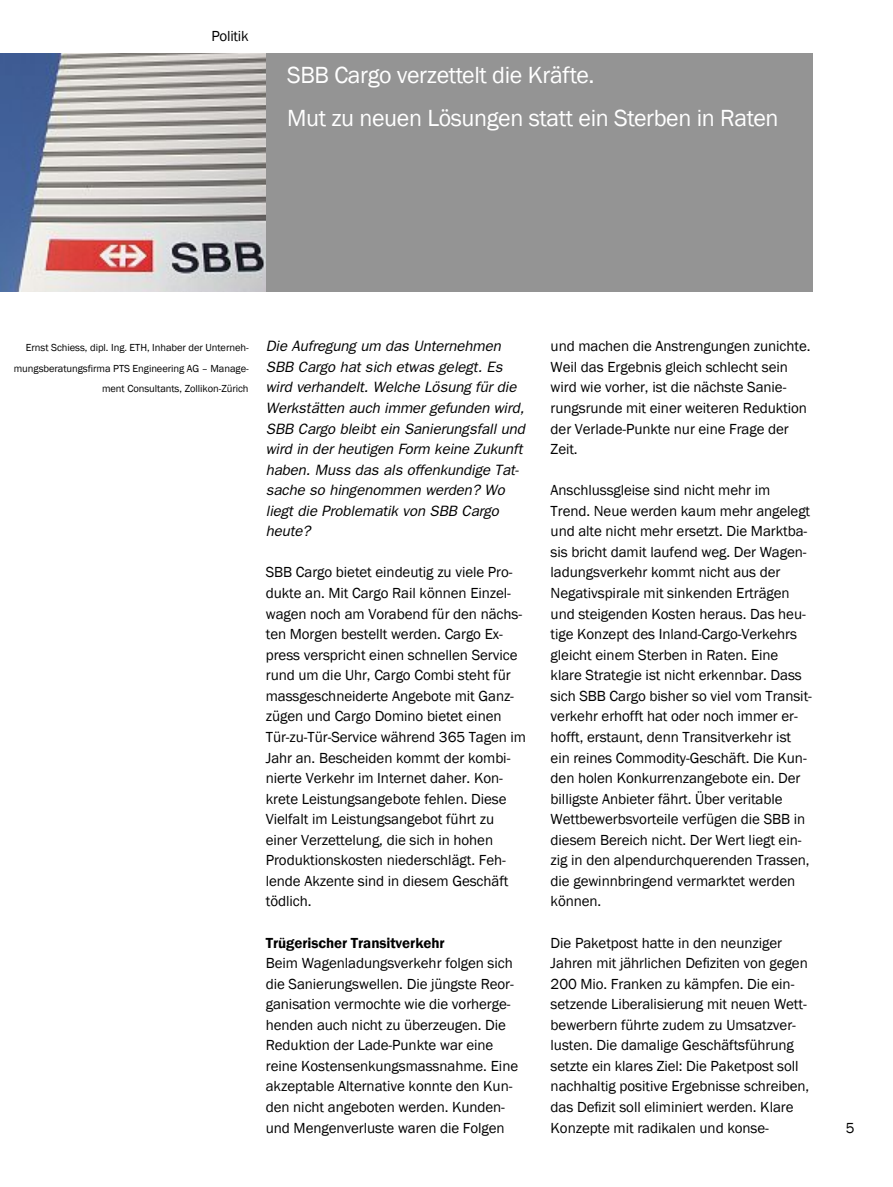
<style>
.page{position:relative;width:893px;height:1187px;background:#fff}
.page>*{position:absolute;margin:0;border:0;box-sizing:border-box;transform-origin:0 0}
.t1{font:24px/42.5px "Franklin Gothic Book OV PISUHC";letter-spacing:-.015em;color:#fff}
.t2{font:15px/20.5px "Franklin Gothic Book OV PISUHC";letter-spacing:-.005em;color:#000}
.t3{font:15px/20.5px "Franklin Gothic Book Oblique OV RISUHC";letter-spacing:-.005em;color:#000}
.t4{font:15px "Franklin Gothic Demi OV SISUHC";letter-spacing:-.005em;color:#000}
.t5{font:10.5px/20.5px "Franklin Gothic Book OV PISUHC";letter-spacing:-.005em;color:#000;text-align:right}
</style>
<div class="page">
<div style="left:266px;top:53px;width:546px;height:238px;background:#949494"></div>
<img style="left:0;top:53px;width:266px;height:238px">
<p class="t2" style="left:212px;top:25px;width:39px">Politik</p>
<h1 class="t1" style="left:287px;top:53px;width:493px">SBB Cargo verzettelt die Kräfte.<br>Mut zu neuen Lösungen statt ein Sterben in Raten</h1>
<p class="t5" style="left:14px;top:337px;width:236px">Ernst Schiess, dipl. Ing. ETH, Inhaber der Unterneh&shy;mungsberatungsfirma PTS Engineering AG – Manage&shy;ment Consultants, Zollikon-Zürich</p>
<p class="t3" style="left:266px;top:336px;width:261px">Die Aufregung um das Unternehmen SBB Cargo hat sich etwas gelegt. Es wird verhandelt. Welche Lösung für die Werkstätten auch immer gefunden wird, SBB Cargo bleibt ein Sanierungsfall und wird in der heutigen Form keine Zukunft haben. Muss das als offenkundige Tat&shy;sache so hingenommen werden? Wo liegt die Problematik von SBB Cargo heute?</p>
<p class="t2" style="left:266px;top:562px;width:262px">SBB Cargo bietet eindeutig zu viele Pro&shy;dukte an. Mit Cargo Rail können Einzel&shy;wagen noch am Vorabend für den nächs&shy;ten Morgen bestellt werden. Cargo Ex&shy;press verspricht einen schnellen Service rund um die Uhr, Cargo Combi steht für massgeschneiderte Angebote mit Ganz&shy;zügen und Cargo Domino bietet einen Tür-zu-Tür-Service während 365 Tagen im Jahr an. Bescheiden kommt der kombi&shy;nierte Verkehr im Internet daher. Kon&shy;krete Leistungsangebote fehlen. Diese Vielfalt im Leistungsangebot führt zu einer Verzettelung, die sich in hohen Produktionskosten niederschlägt. Feh&shy;lende Akzente sind in diesem Geschäft tödlich.</p>
<p class="t4" style="left:266px;top:933px;width:180px">Trügerischer Transitverkehr</p>
<p class="t2" style="left:266px;top:952px;width:254px">Beim Wagenladungsverkehr folgen sich die Sanierungswellen. Die jüngste Reor&shy;ganisation vermochte wie die vorherge&shy;henden auch nicht zu überzeugen. Die Reduktion der Lade-Punkte war eine reine Kostensenkungsmassnahme. Eine akzeptable Alternative konnte den Kun&shy;den nicht angeboten werden. Kunden&shy;und Mengenverluste waren die Folgen</p>
<p class="t2" style="left:551px;top:336px;width:261px">und machen die Anstrengungen zunichte.<br>Weil das Ergebnis gleich schlecht sein wird wie vorher, ist die nächste Sanie&shy;rungsrunde mit einer weiteren Reduktion der Verlade-Punkte nur eine Frage der Zeit.</p>
<p class="t2" style="left:551px;top:479px;width:263px">Anschlussgleise sind nicht mehr im Trend. Neue werden kaum mehr angelegt und alte nicht mehr ersetzt. Die Marktba&shy;sis bricht damit laufend weg. Der Wagen&shy;ladungsverkehr kommt nicht aus der Negativspirale mit sinkenden Erträgen und steigenden Kosten heraus. Das heu&shy;tige Konzept des Inland-Cargo-Verkehrs gleicht einem Sterben in Raten. Eine klare Strategie ist nicht erkennbar. Dass sich SBB Cargo bisher so viel vom Transit&shy;verkehr erhofft hat oder noch immer er&shy;hofft, erstaunt, denn Transitverkehr ist ein reines Commodity-Geschäft. Die Kun&shy;den holen Konkurrenzangebote ein. Der billigste Anbieter fährt. Über veritable Wettbewerbsvorteile verfügen die SBB in diesem Bereich nicht. Der Wert liegt ein&shy;zig in den alpendurchquerenden Trassen, die gewinnbringend vermarktet werden können.</p>
<p class="t2" style="left:551px;top:932px;width:260px">Die Paketpost hatte in den neunziger Jahren mit jährlichen Defiziten von gegen 200 Mio. Franken zu kämpfen. Die ein&shy;setzende Liberalisierung mit neuen Wett&shy;bewerbern führte zudem zu Umsatzver&shy;lusten. Die damalige Geschäftsführung setzte ein klares Ziel: Die Paketpost soll nachhaltig positive Ergebnisse schreiben, das Defizit soll eliminiert werden. Klare Konzepte mit radikalen und konse-</p>
<p class="t2" style="left:846px;top:1117px;width:10px">5</p>
</div>
